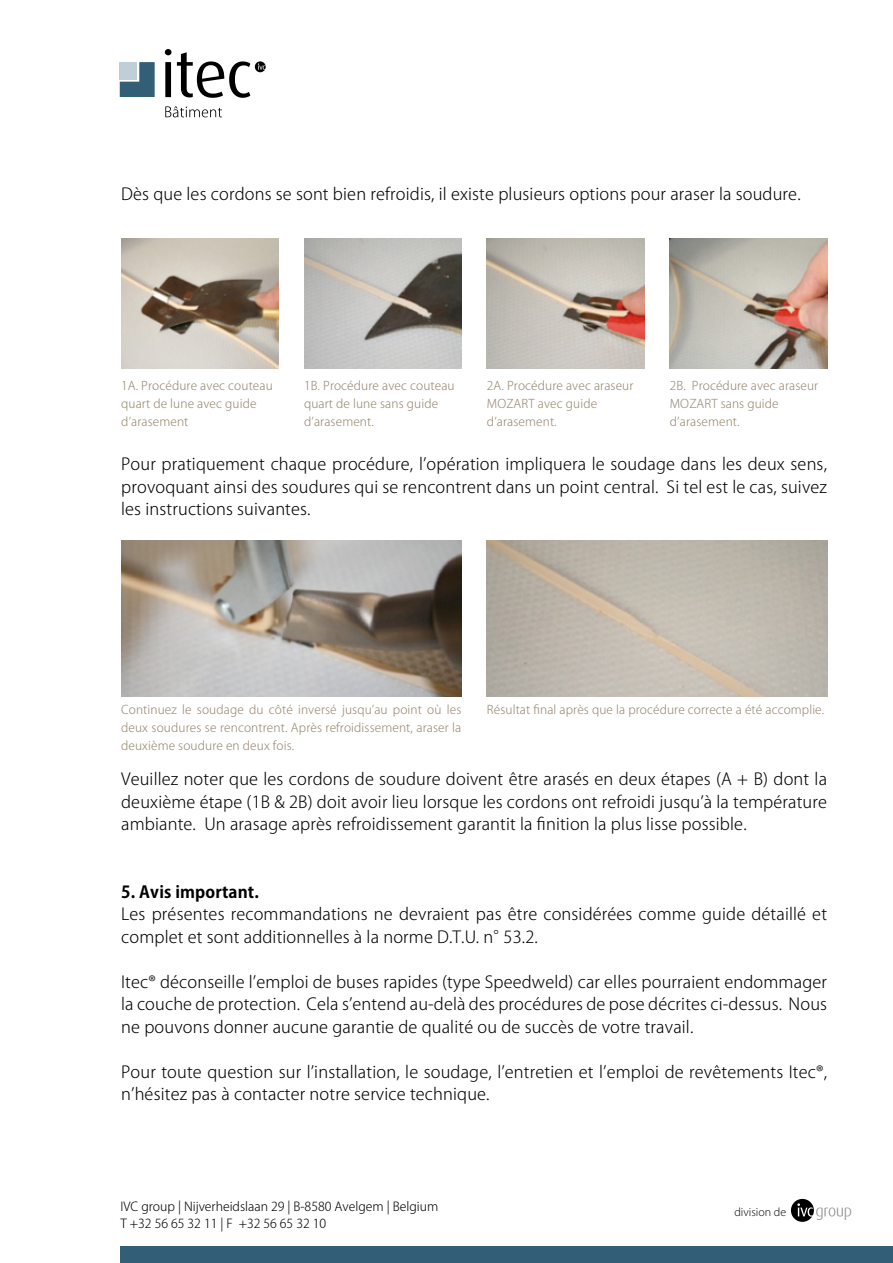
<style>
.page{position:relative;width:893px;height:1263px;background:#fff}
.page>*{position:absolute;margin:0;border:0;box-sizing:border-box;transform-origin:0 0}
.t1{font:300 16.5px/22.5px "Koz Go Pro";letter-spacing:.01em;color:#000;text-align:justify}
.t2{font:700 16.5px "Koz Go Pro";letter-spacing:.01em;color:#000}
.t3{font:300 12.3px/17px "Koz Go Pro";color:#000}
.t4{font:300 12px/18px "Koz Go Pro";letter-spacing:.01em;color:#978771}
.t5{font:300 12px "Myriad Pro";color:#000}
</style>
<div class="page">
<div style="left:121px;top:1246px;width:772px;height:17px;background:#335e78"></div>
<svg style="left:791px;top:1199px;width:60px;height:23px"></svg>
<svg style="left:165px;top:49px;width:6px;height:48px"></svg>
<svg style="left:120px;top:62px;width:35px;height:35px"></svg>
<svg style="left:177px;top:52px;width:89px;height:46px"></svg>
<svg style="left:165px;top:106px;width:57px;height:11px"></svg>
<img style="left:121px;top:238px;width:157px;height:131px">
<img style="left:304px;top:238px;width:157px;height:131px">
<img style="left:487px;top:238px;width:157px;height:131px">
<img style="left:670px;top:238px;width:157px;height:131px">
<img style="left:121px;top:540px;width:340px;height:157px">
<p class="t1" style="left:121px;top:183px;width:681px">Dès que les cordons se sont bien refroidis, il existe plusieurs options pour araser la soudure.</p>
<p class="t4" style="left:121px;top:376px;width:153px">1A. Procédure avec couteau quart de lune avec guide d’arasement</p>
<p class="t4" style="left:304px;top:376px;width:152px">1B. Procédure avec couteau quart de lune sans guide d’arasement.</p>
<p class="t4" style="left:487px;top:376px;width:148px">2A. Procédure avec araseur<br>MOZART avec guide d’arasement.</p>
<p class="t4" style="left:670px;top:376px;width:150px">2B. Procédure avec araseur<br>MOZART sans guide d’arasement.</p>
<p class="t1" style="left:121px;top:453px;width:707px">Pour pratiquement chaque procédure, l’opération impliquera le soudage dans les deux sens, provoquant ainsi des soudures qui se rencontrent dans un point central. Si tel est le cas, suivez les instructions suivantes.</p>
<p class="t4" style="left:121px;top:700px;width:342px;text-align:justify">Continuez le soudage du côté inversé jusqu’au point où les deux soudures se rencontrent. Après refroidissement, araser la deuxième soudure en deux fois.</p>
<p class="t4" style="left:487px;top:700px;width:339px">Résultat final après que la procédure correcte a été accomplie.</p>
<p class="t1" style="left:121px;top:768px;width:707px">Veuillez noter que les cordons de soudure doivent être arasés en deux étapes (A + B) dont la deuxième étape (1B &amp; 2B) doit avoir lieu lorsque les cordons ont refroidi jusqu’à la température ambiante. Un arasage après refroidissement garantit la finition la plus lisse possible.</p>
<p class="t2" style="left:121px;top:881px;width:139px">5. Avis important.</p>
<p class="t1" style="left:121px;top:903px;width:707px">Les présentes recommandations ne devraient pas être considérées comme guide détaillé et complet et sont additionnelles à la norme D.T.U. n°53.2.</p>
<p class="t1" style="left:121px;top:971px;width:707px">Itec® déconseille l’emploi de buses rapides (type Speedweld) car elles pourraient endommager la couche de protection. Cela s’entend au-delà des procédures de pose décrites ci-dessus. Nous ne pouvons donner aucune garantie de qualité ou de succès de votre travail.</p>
<p class="t1" style="left:121px;top:1061px;width:707px">Pour toute question sur l’installation, le soudage, l’entretien et l’emploi de revêtements Itec®, n’hésitez pas à contacter notre service technique.</p>
<p class="t3" style="left:121px;top:1198px;width:319px">IVC group | Nijverheidslaan 29 | B-8580 Avelgem | Belgium<br>T +32 56 65 32 11 | F +32 56 65 32 10</p>
<p class="t5" style="left:734px;top:1205px;width:53px">division de</p>
</div>
